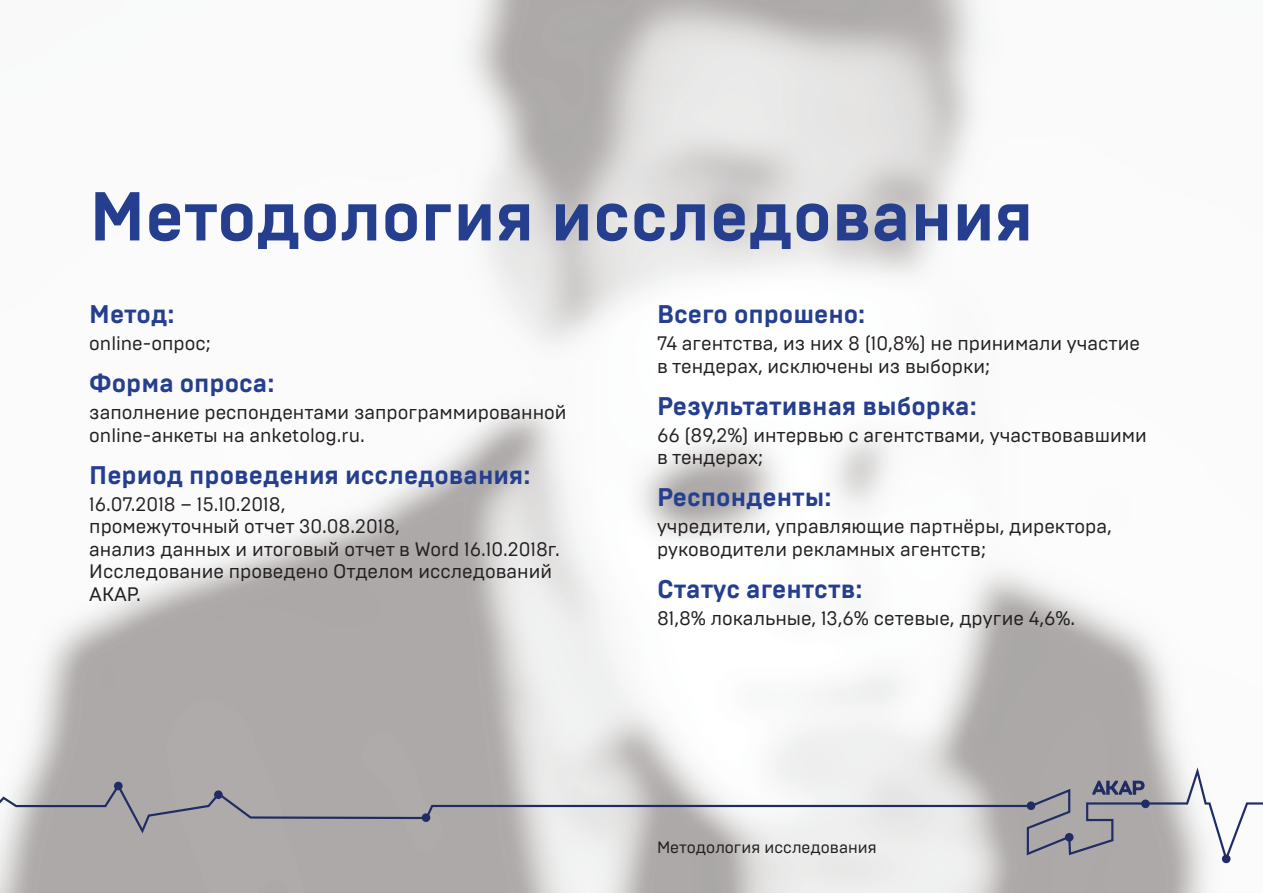
<style>
.page{position:relative;width:1263px;height:893px;background:#fff}
.page>*{position:absolute;margin:0;border:0;box-sizing:border-box;transform-origin:0 0}
.t1{font:700 69px "Brutal Type";color:#253f8e}
.t2{font:700 25.5px "Brutal Type";color:#253f8e}
.t3{font:19.5px/22.5px "Brutal Type";color:#231f20}
.t4{font:16.5px "Brutal Type";color:#231f20}
</style>
<div class="page">
<svg style="left:0;top:767px;width:1263px;height:95px;background:#c0bfc0"></svg>
<div style="left:1222px;top:855px;width:8px;height:8px;background:#202c64;border-radius:50%"></div>
<h1 class="t1" style="left:89px;top:174px;width:946px">Методология исследования</h1>
<h2 class="t2" style="left:89px;top:299px;width:87px">Метод:</h2>
<p class="t3" style="left:89px;top:332px;width:123px">online-опрос;</p>
<h2 class="t2" style="left:89px;top:368px;width:187px">Форма опроса:</h2>
<p class="t3" style="left:89px;top:401px;width:479px">заполнение респондентами запрограммированной online-анкеты на anketolog.ru.</p>
<h2 class="t2" style="left:89px;top:459px;width:443px">Период проведения исследования:</h2>
<p class="t3" style="left:89px;top:493px;width:472px">16.07.2018 – 15.10.2018,<br>промежуточный отчет 30.08.2018,<br>анализ данных и итоговый отчет в Word 16.10.2018г.<br>Исследование проведено Отделом исследований<br>АКАР.</p>
<h2 class="t2" style="left:657px;top:299px;width:210px">Всего опрошено:</h2>
<p class="t3" style="left:657px;top:332px;width:485px">74 агентства, из них 8 (10,8%) не принимали участие в тендерах, исключены из выборки;</p>
<h2 class="t2" style="left:657px;top:391px;width:321px">Результативная выборка:</h2>
<p class="t3" style="left:657px;top:424px;width:491px">66 (89,2%) интервью с агентствами, участвовавшими в тендерах;</p>
<h2 class="t2" style="left:657px;top:482px;width:176px">Респонденты:</h2>
<p class="t3" style="left:657px;top:515px;width:456px">учредители, управляющие партнёры, директора, руководители рекламных агентств;</p>
<h2 class="t2" style="left:657px;top:573px;width:207px">Статус агентств:</h2>
<p class="t3" style="left:657px;top:607px;width:420px">81,8% локальные, 13,6% сетевые, другие 4,6%.</p>
<p class="t4" style="left:657px;top:837px;width:221px">Методология исследования</p>
</div>
